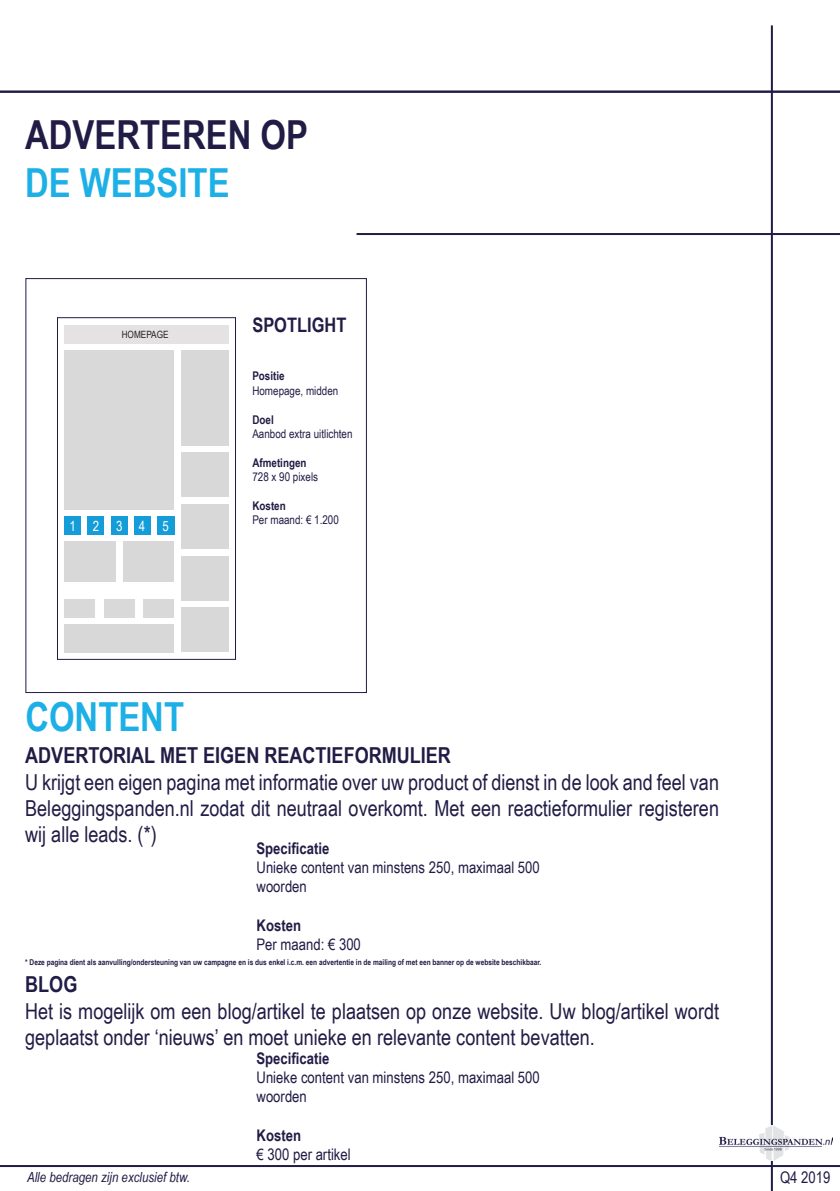
<style>
.page{position:relative;width:840px;height:1191px;background:#fff}
.page>*{position:absolute;margin:0;border:0;box-sizing:border-box;transform-origin:0 0}
.t1{font:700 40px "Arial Narrow";color:#1cb0e6}
.t2{font:700 40px "Arial Narrow";color:#211c45}
.t3{font:22px/26.4px "Arial Narrow";color:#211c45;text-align:justify}
.t4{font:700 22px "Arial Narrow";color:#211c45}
.t5{font:700 20px "Arial Narrow";color:#211c45}
.t6{font:16px/19.2px "Arial Narrow";color:#211c45}
.t7{font:700 16px "Arial Narrow";color:#211c45}
.t8{font:italic 14px "Arial Narrow";color:#211c45}
.t9{font:14px "Arial Narrow";color:#fff}
.t10{font:12px "Arial Narrow";color:#211c45}
.t11{font:700 12px "Arial Narrow";color:#211c45}
.t12{font:10px "Arial Narrow";color:#231f20}
.t13{font:700 8px "Arial Narrow";color:#211c45}
</style>
<div class="page">
<hr style="left:770px;top:25px;width:2px;height:1166px;background:#211c45">
<hr style="left:356px;top:233px;width:483px;height:2px;background:#211c45">
<img style="left:719px;top:1125px;width:112px;height:35px">
<div style="left:25px;top:278px;width:342px;height:415px;background:#fff;border:1px solid #211c45"></div>
<div style="left:57px;top:317px;width:179px;height:342px;background:#fff;border:1px solid #211c45"></div>
<div style="left:64px;top:325px;width:164px;height:18px;background:#e5e2e3"></div>
<div style="left:64px;top:350px;width:110px;height:159px;background:#d8d9d8"></div>
<div style="left:181px;top:350px;width:47px;height:95px;background:#d8d8d8"></div>
<div style="left:181px;top:452px;width:47px;height:45px;background:#d8d8d8"></div>
<div style="left:64px;top:516px;width:17px;height:19px;background:#149dd9"></div>
<div style="left:88px;top:516px;width:16px;height:19px;background:#149dd9"></div>
<div style="left:64px;top:541px;width:55px;height:41px;background:#d8d8d8"></div>
<div style="left:119px;top:541px;width:55px;height:41px;background:#d8d8d8"></div>
<div style="left:64px;top:599px;width:31px;height:18px;background:#d8d9d8"></div>
<div style="left:104px;top:599px;width:30px;height:18px;background:#d8d9d8"></div>
<div style="left:143px;top:599px;width:31px;height:18px;background:#d8d9d8"></div>
<div style="left:64px;top:624px;width:110px;height:28px;background:#d8d8d8"></div>
<div style="left:111px;top:516px;width:16px;height:19px;background:#149dd9"></div>
<div style="left:134px;top:516px;width:16px;height:19px;background:#149dd9"></div>
<div style="left:157px;top:516px;width:17px;height:19px;background:#149dd9"></div>
<div style="left:181px;top:504px;width:47px;height:45px;background:#d8d8d8"></div>
<div style="left:181px;top:555px;width:47px;height:45px;background:#d8d8d8"></div>
<div style="left:181px;top:607px;width:47px;height:45px;background:#d8d8d8"></div>
<div style="left:115px;top:539px;width:7px;height:46px;background:#fff"></div>
<hr style="left:0;top:91px;width:839px;height:2px;background:#211c45">
<hr style="left:0;top:1165px;width:839px;height:2px;background:#211c45">
<p class="t2" style="left:25px;top:105px;width:284px">ADVERTEREN OP</p>
<p class="t1" style="left:25px;top:153px;width:206px">DE WEBSITE</p>
<p class="t12" style="left:122px;top:327px;width:48px">HOMEPAGE</p>
<p class="t9" style="left:69px;top:515px;width:8px">1</p>
<p class="t9" style="left:93px;top:515px;width:8px">2</p>
<p class="t9" style="left:116px;top:515px;width:8px">3</p>
<p class="t9" style="left:139px;top:515px;width:8px">4</p>
<p class="t9" style="left:162px;top:515px;width:8px">5</p>
<p class="t5" style="left:252px;top:310px;width:95px">SPOTLIGHT</p>
<p class="t11" style="left:252px;top:367px;width:34px">Positie</p>
<p class="t10" style="left:252px;top:382px;width:87px">Homepage, midden</p>
<p class="t11" style="left:252px;top:410px;width:23px">Doel</p>
<p class="t10" style="left:252px;top:425px;width:102px">Aanbod extra uitlichten</p>
<p class="t11" style="left:252px;top:453px;width:56px">Afmetingen</p>
<p class="t10" style="left:252px;top:468px;width:67px">728 x 90 pixels</p>
<p class="t11" style="left:252px;top:497px;width:35px">Kosten</p>
<p class="t10" style="left:252px;top:511px;width:88px">Per maand: € 1.200</p>
<p class="t1" style="left:25px;top:687px;width:160px">CONTENT</p>
<p class="t4" style="left:25px;top:738px;width:427px">ADVERTORIAL MET EIGEN REACTIEFORMULIER</p>
<p class="t3" style="left:25px;top:767px;width:695px">U krijgt een eigen pagina met informatie over uw product of dienst in de look and feel van Beleggingspanden.nl zodat dit neutraal overkomt. Met een reactieformulier registeren wij alle leads. (*)</p>
<p class="t7" style="left:256px;top:836px;width:74px">Specificatie</p>
<p class="t6" style="left:256px;top:857px;width:284px">Unieke content van minstens 250, maximaal 500 woorden</p>
<p class="t7" style="left:256px;top:913px;width:46px">Kosten</p>
<p class="t6" style="left:256px;top:934px;width:106px">Per maand: € 300</p>
<p class="t13" style="left:25px;top:956px;width:517px">* Deze pagina dient als aanvulling/ondersteuning van uw campagne en is dus enkel i.c.m. een advertentie in de mailing of met een banner op de website beschikbaar.</p>
<p class="t4" style="left:25px;top:967px;width:54px">BLOG</p>
<p class="t3" style="left:25px;top:996px;width:695px">Het is mogelijk om een blog/artikel te plaatsen op onze website. Uw blog/artikel wordt geplaatst onder ‘nieuws’ en moet unieke en relevante content bevatten.</p>
<p class="t7" style="left:256px;top:1046px;width:74px">Specificatie</p>
<p class="t6" style="left:256px;top:1067px;width:284px">Unieke content van minstens 250, maximaal 500 woorden</p>
<p class="t7" style="left:256px;top:1122px;width:46px">Kosten</p>
<p class="t6" style="left:256px;top:1143px;width:96px">€ 300 per artikel</p>
<p class="t8" style="left:27px;top:1167px;width:164px">Alle bedragen zijn exclusief btw.</p>
<p class="t6" style="left:779px;top:1167px;width:52px">Q4 2019</p>
</div>
